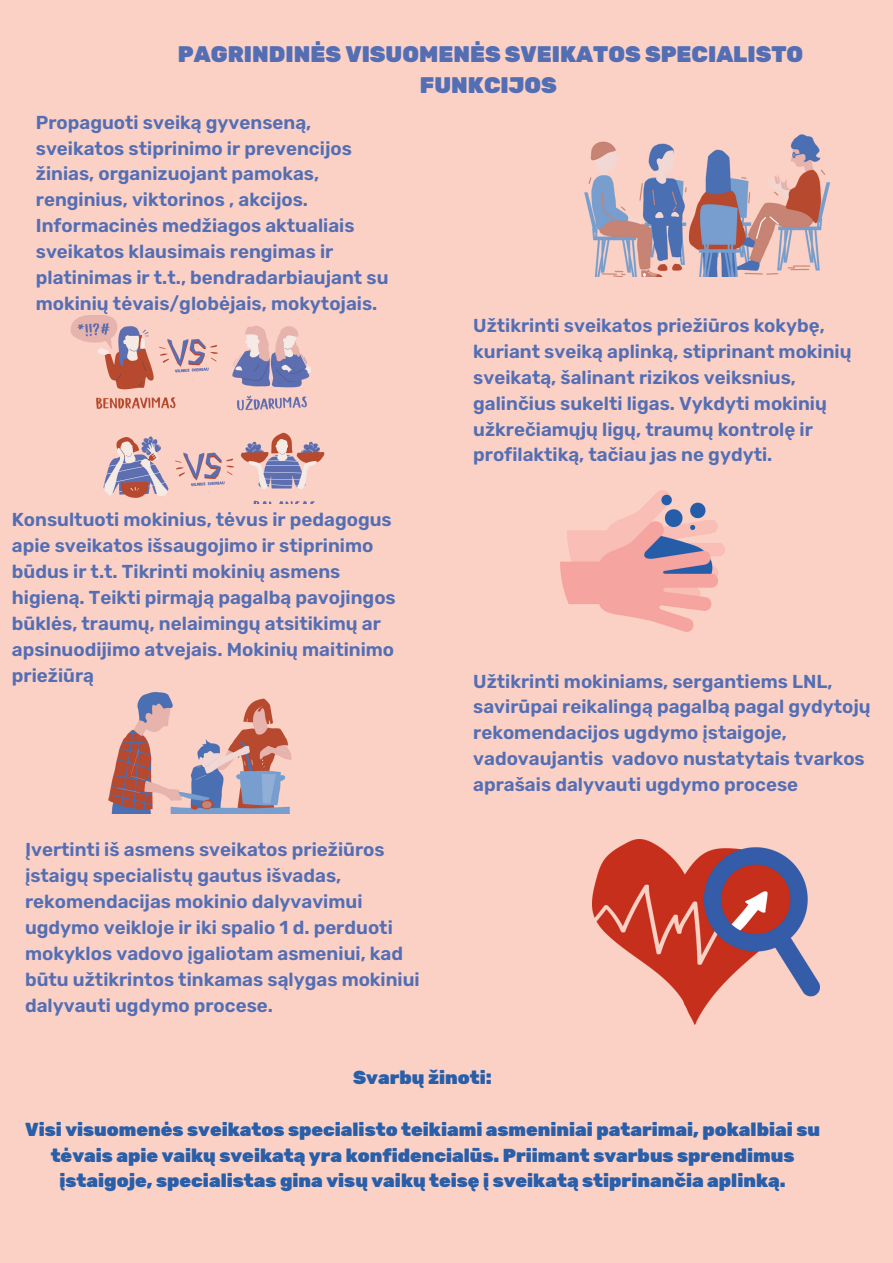
<style>
.page{position:relative;width:893px;height:1263px;background:#fbd1c6}
.page>*{position:absolute;margin:0;border:0;box-sizing:border-box;transform-origin:0 0}
.t1{font:900 22.5px/30.9px "Rubik";color:#546eb4;text-align:center}
.t2{font:600 18.75px/25.9px "Rubik";color:#546eb4}
.t3{font:900 18.75px/25.9px "Rubik";color:#295ea9;text-align:center}
</style>
<div class="page">
<img style="left:560px;top:491px;width:165px;height:140px">
<img style="left:592px;top:840px;width:227px;height:184px">
<img style="left:70px;top:315px;width:255px;height:188px">
<img style="left:584px;top:134px;width:247px;height:142px">
<img style="left:108px;top:692px;width:184px;height:122px">
<p class="t1" style="left:178px;top:39px;width:627px">PAGRINDINĖS VISUOMENĖS SVEIKATOS SPECIALISTO<br>FUNKCIJOS</p>
<p class="t2" style="left:36px;top:109px;width:354px">Propaguoti sveiką gyvenseną, sveikatos stiprinimo ir prevencijos žinias, organizuojant pamokas, renginius, viktorinos , akcijos.<br>Informacinės medžiagos aktualiais sveikatos klausimais rengimas ir platinimas ir t.t., bendradarbiaujant su mokinių tėvais/globėjais, mokytojais.</p>
<p class="t2" style="left:473px;top:313px;width:380px">Užtikrinti sveikatos priežiūros kokybę, kuriant sveiką aplinką, stiprinant mokinių sveikatą, šalinant rizikos veiksnius, galinčius sukelti ligas. Vykdyti mokinių užkrečiamųjų ligų, traumų kontrolę ir profilaktiką, tačiau jas ne gydyti.</p>
<p class="t2" style="left:12px;top:507px;width:385px">Konsultuoti mokinius, tėvus ir pedagogus apie sveikatos išsaugojimo ir stiprinimo būdus ir t.t. Tikrinti mokinių asmens higieną. Teikti pirmąją pagalbą pavojingos būklės, traumų, nelaimingų atsitikimų ar apsinuodijimo atvejais. Mokinių maitinimo priežiūrą</p>
<p class="t2" style="left:25px;top:837px;width:396px">Įvertinti iš asmens sveikatos priežiūros įstaigų specialistų gautus išvadas, rekomendacijas mokinio dalyvavimui ugdymo veikloje ir iki spalio 1 d. perduoti mokyklos vadovo įgaliotam asmeniui, kad būtu užtikrintos tinkamas sąlygas mokiniui dalyvauti ugdymo procese.</p>
<p class="t2" style="left:473px;top:668px;width:399px">Užtikrinti mokiniams, sergantiems LNL, savirūpai reikalingą pagalbą pagal gydytojų rekomendacijos ugdymo įstaigoje, vadovaujantis vadovo nustatytais tvarkos aprašais dalyvauti ugdymo procese</p>
<p class="t3" style="left:353px;top:1064px;width:140px">Svarbų žinoti:</p>
<p class="t3" style="left:25px;top:1116px;width:796px">Visi visuomenės sveikatos specialisto teikiami asmeniniai patarimai, pokalbiai su tėvais apie vaikų sveikatą yra konfidencialūs. Priimant svarbus sprendimus įstaigoje, specialistas gina visų vaikų teisę į sveikatą stiprinančia aplinką.</p>
</div>
